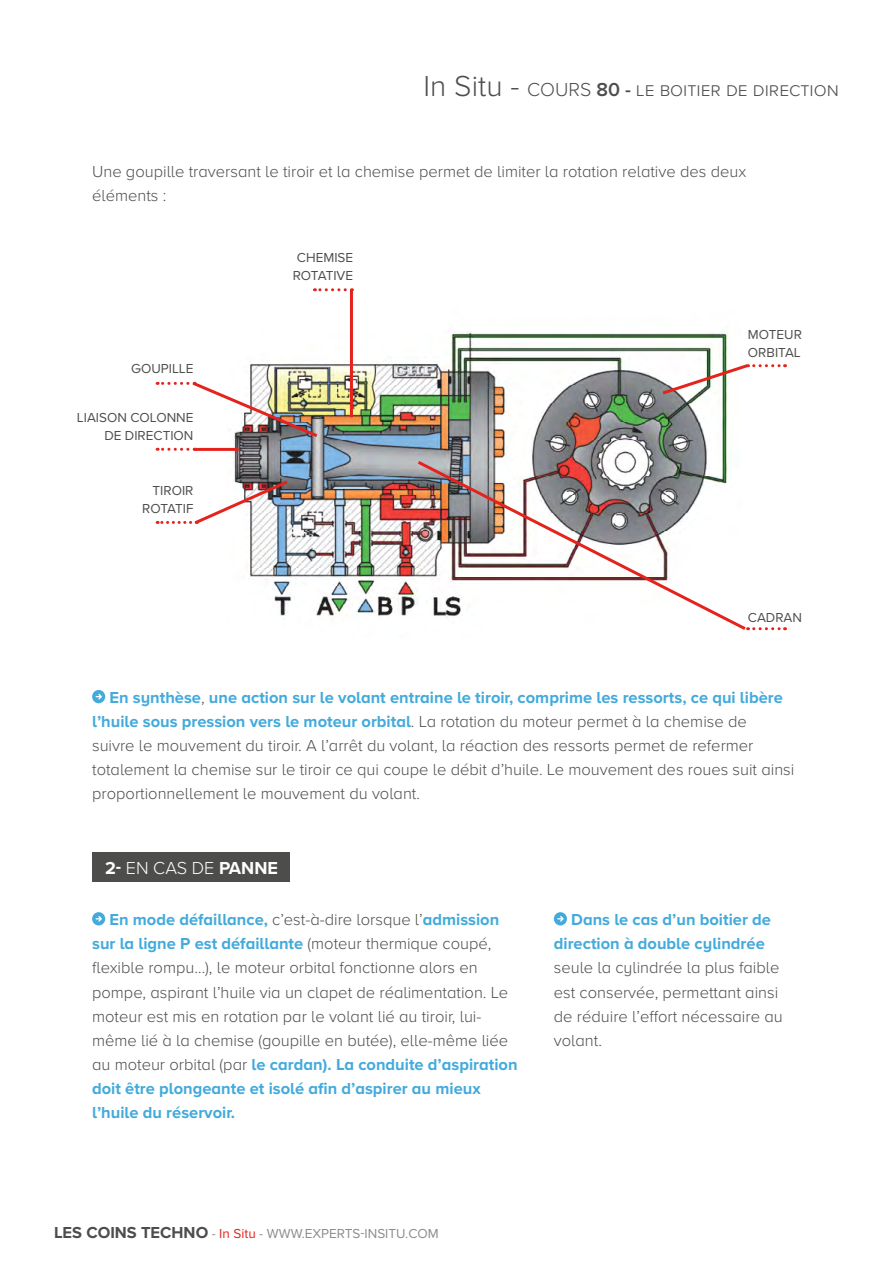
<style>
.page{position:relative;width:893px;height:1263px;background:#fff}
.page>*{position:absolute;margin:0;border:0;box-sizing:border-box;transform-origin:0 0}
.t1{font:300 19.5px "Proxima Nova A";color:#4d4d4c}
.t2{font:700 18px "Proxima Nova A";color:#fff}
.t3{font:300 16.5px/24px "Proxima Nova A";color:#4d4d4c}
.t4{font:700 16.5px/24px "Proxima Nova A";color:#43aadc}
.t5{font:13.5px/18px "Proxima Nova A";color:#4d4d4c;text-align:right}
.t6{font:13.5px "Proxima Nova A";color:#8c8c8b}
.s1{font-size:30px}
.s2{font-weight:600}
.s3{font-weight:700;color:#43aadc}
.s4{font-weight:300}
.s5{font-weight:700;font-size:16.5px;color:#4d4d4c}
.s6{color:#e5231d}
</style>
<div class="page">
<svg style="left:92px;top:690px;width:13px;height:13px"></svg>
<img style="left:227px;top:288px;width:500px;height:329px">
<svg style="left:314px;top:288px;width:31px;height:3px"></svg>
<svg style="left:157px;top:448px;width:31px;height:3px"></svg>
<svg style="left:754px;top:627px;width:31px;height:3px"></svg>
<hr style="left:350px;top:290px;width:3px;height:127px;background:#e5231d">
<img style="left:157px;top:379px;width:164px;height:61px">
<hr style="left:194px;top:448px;width:45px;height:3px;background:#e5231d">
<svg style="left:659px;top:362px;width:126px;height:35px"></svg>
<img style="left:414px;top:458px;width:335px;height:173px">
<img style="left:157px;top:478px;width:134px;height:49px">
<div style="left:92px;top:853px;width:198px;height:29px;background:#4d4d4c"></div>
<svg style="left:92px;top:912px;width:13px;height:13px"></svg>
<svg style="left:554px;top:912px;width:13px;height:13px"></svg>
<p class="t1" style="left:424px;top:75px;width:417px"><span class="s1">In Situ -</span> cours <span class="s2">80 -</span> le boitier de direction</p>
<p class="t3" style="left:92px;top:158px;width:656px">U ne goupille traversant le tiroir et la chemise permet de limiter la rotation relative des deux éléments :</p>
<p class="t5" style="left:131px;top:359px;width:64px">GOUPILLE</p>
<p class="t5" style="left:77px;top:408px;width:118px">LIAISON COLONNE<br>DE DIRECTION</p>
<p class="t5" style="left:142px;top:480px;width:53px">TIROIR<br>ROTATI F</p>
<p class="t5" style="left:293px;top:247px;width:62px;text-align:center">CHEMISE<br>ROTATIVE</p>
<p class="t5" style="left:748px;top:325px;width:55px;text-align:left">MOTEUR<br>ORBITAL</p>
<p class="t5" style="left:748px;top:608px;width:56px">CADRAN</p>
<p class="t3" style="left:92px;top:685px;width:704px;text-indent:17px"><span class="s3">En synthèse</span>, <span class="s3">une action sur le volant entraine le tiroir, comprime les ressorts, ce qui libère l’huile sous pression vers le moteur orbital</span>. La rotation du moteur permet à la chemise de<br>suivre le mouvement du tiroir. A l’arrêt du volant, la réaction des ressorts permet de refermer totalement la chemise sur le tiroir ce qui coupe le débit d’huile. Le mouvement des roues suit ainsi proportionnellement le mouvement du volant.</p>
<p class="t2" style="left:105px;top:855px;width:174px">2- <span class="s4">en cas de</span> panne</p>
<p class="t3" style="left:92px;top:907px;width:427px;text-indent:17px"><span class="s3">En mode défaillance,</span> c’est-à-dire lorsque l’<span class="s3">admission sur la ligne P est défaillante</span> (moteur thermique coupé, flexible rompu…), le moteur orbital fonctionne alors en pompe, aspirant l’huile via un clapet de réalimentation. Le moteur est mis en rotation par le volant lié au tiroir, lui&shy;même lié à la chemise (goupille en butée), elle-même liée au moteur orbital (par <span class="s3">le cardan). La conduite d’aspiration doit être plongeante et isolé afin d’aspirer au mieux l’huile du réservoir.</span></p>
<p class="t4" style="left:554px;top:907px;width:219px;text-indent:17px">Dans le cas d’un boitier de direction à double cylindrée</p>
<p class="t3" style="left:554px;top:955px;width:230px">seule la cylindrée la plus faible est conservée, permettant ainsi de réduire l’effort nécessaire au volant.</p>
<p class="t6" style="left:54px;top:1224px;width:386px"><span class="s5">Les coins techno</span> - <span class="s6">IN SITU</span> - WWW.EXPERTS-I NSITU.COM</p>
</div>
